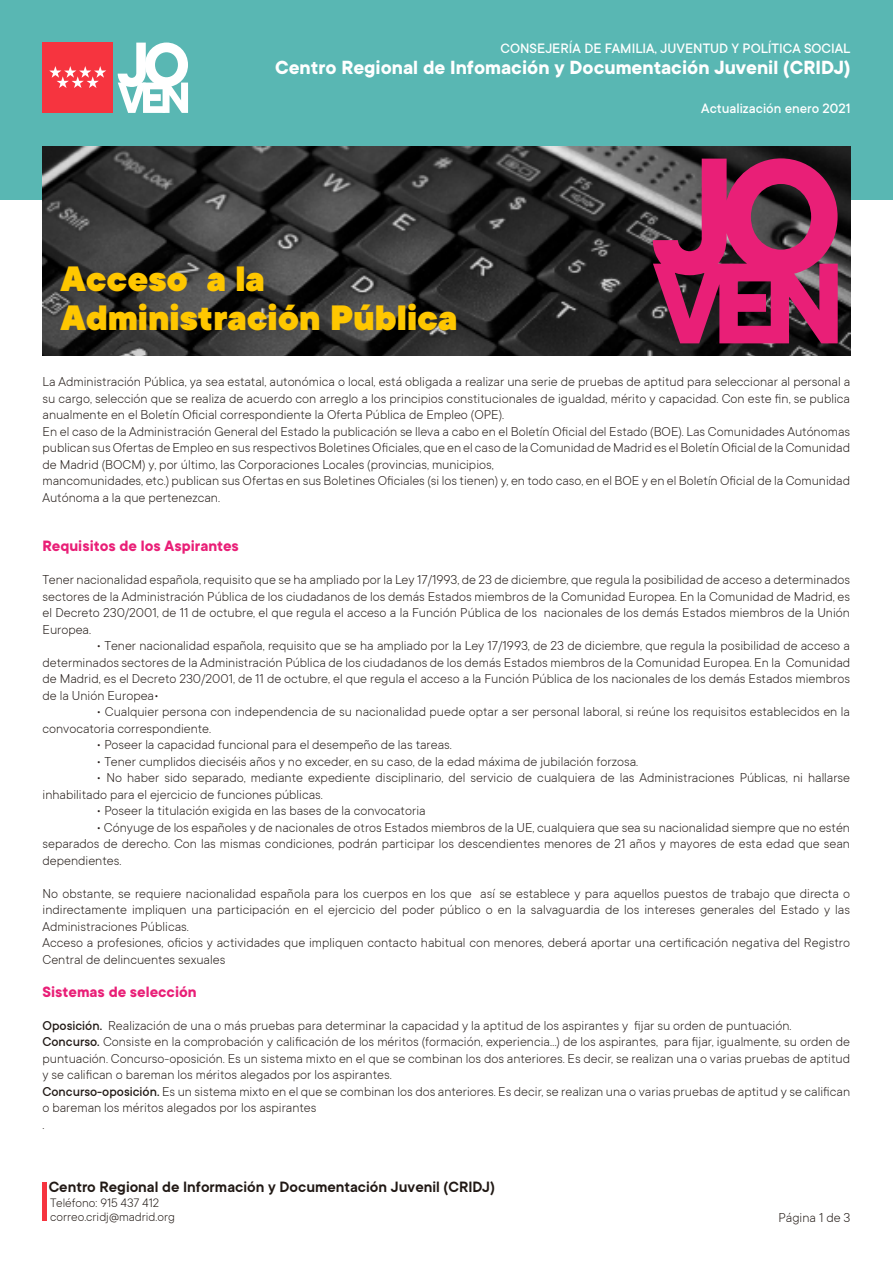
<style>
.page{position:relative;width:893px;height:1263px;background:#fff}
.page>*{position:absolute;margin:0;border:0;box-sizing:border-box;transform-origin:0 0}
.t1{font:900 39px/39px "TT Commons";color:#ffc700}
.t2{font:700 21px "TT Commons";color:#fff}
.t3{font:600 16.5px "TT Commons";color:#211915}
.t4{font:700 16.5px "TT Commons";color:#e91f77}
.t5{font:500 15px "TT Commons";color:#fff}
.t6{font:300 14.25px/16.5px "TT Commons";color:#211915}
.t7{font:300 13.5px/13.5px "TT Commons";color:#211915}
.s1{font-weight:500}
</style>
<div class="page">
<div style="left:0;top:0;width:893px;height:200px;background:#59b7b3"></div>
<img style="left:43px;top:147px;width:807px;height:208px">
<div style="left:43px;top:43px;width:70px;height:70px;background:#f6343f"></div>
<svg style="left:49px;top:66px;width:57px;height:22px"></svg>
<svg style="left:118px;top:43px;width:70px;height:70px"></svg>
<hr style="left:43px;top:1182px;width:4px;height:38px;background:#f6343f">
<svg style="left:653px;top:158px;width:185px;height:185px;background:#9f285c"></svg>
<p class="t5" style="left:501px;top:40px;width:351px">CONSEJERÍA DE FAMILIA, JUVENTUD Y POLÍTICA SOCIAL</p>
<h2 class="t2" style="left:275px;top:56px;width:577px">Centro Regional de Infomación y Documentación Juvenil (CRIDJ)</h2>
<h1 class="t1" style="left:61px;top:261px;width:398px">Acceso a la<br>Administración Pública</h1>
<p class="t5" style="left:701px;top:100px;width:151px">Actualización enero 2021</p>
<p class="t6" style="left:43px;top:374px;width:809px">La Administración Pública, ya sea estatal, autonómica o local, está obligada a realizar una serie de pruebas de aptitud para seleccionar al personal a su cargo, selección que se realiza de acuerdo con arreglo a los principios constitucionales de igualdad, mérito y capacidad. Con este fin, se publica anualmente en el Boletín Oficial correspondiente la Oferta Pública de Empleo (OPE).<br>En el caso de la Administración General del Estado la publicación se lleva a cabo en el Boletín Oficial del Estado (BOE). Las Comunidades Autónomas publican sus Ofertas de Empleo en sus respectivos Boletines Oficiales, que en el caso de la Comunidad de Madrid es el Boletín Oficial de la Comunidad de Madrid (BOCM) y, por último, las Corporaciones Locales (provincias, municipios,<br>mancomunidades, etc.) publican sus Ofertas en sus Boletines Oficiales (si los tienen) y, en todo caso, en el BOE y en el Boletín Oficial de la Comunidad Autónoma a la que pertenezcan.</p>
<p class="t4" style="left:43px;top:537px;width:198px">Requisitos de los Aspirantes</p>
<p class="t6" style="left:43px;top:572px;width:809px;text-align:justify">Tener nacionalidad española, requisito que se ha ampliado por la Ley 17/1993, de 23 de diciembre, que regula la posibilidad de acceso a determinados sectores de la Administración Pública de los ciudadanos de los demás Estados miembros de la Comunidad Europea. En la Comunidad de Madrid, es el Decreto 230/2001, de 11 de octubre, el que regula el acceso a la Función Pública de los nacionales de los demás Estados miembros de la Unión Europea.</p>
<p class="t6" style="left:43px;top:638px;width:809px;text-align:justify;text-indent:54px">• Tener nacionalidad española, requisito que se ha ampliado por la Ley 17/1993, de 23 de diciembre, que regula la posibilidad de acceso a determinados sectores de la Administración Pública de los ciudadanos de los demás Estados miembros de la Comunidad Europea. En la Comunidad de Madrid, es el Decreto 230/2001, de 11 de octubre, el que regula el acceso a la Función Pública de los nacionales de los demás Estados miembros de la Unión Europea•</p>
<p class="t6" style="left:43px;top:704px;width:809px;text-indent:54px">• Cualquier persona con independencia de su nacionalidad puede optar a ser personal laboral, si reúne los requisitos establecidos en la convocatoria correspondiente.</p>
<p class="t6" style="left:97px;top:737px;width:357px">• Poseer la capacidad funcional para el desempeño de las tareas.</p>
<p class="t6" style="left:97px;top:753px;width:543px">• Tener cumplidos dieciséis años y no exceder, en su caso, de la edad máxima de jubilación forzosa.</p>
<p class="t6" style="left:43px;top:770px;width:809px;text-indent:54px">• No haber sido separado, mediante expediente disciplinario, del servicio de cualquiera de las Administraciones Públicas, ni hallarse inhabilitado para el ejercicio de funciones públicas.</p>
<p class="t6" style="left:97px;top:803px;width:331px">• Poseer la titulación exigida en las bases de la convocatoria</p>
<p class="t6" style="left:43px;top:819px;width:809px;text-align:justify;text-indent:54px">• Cónyuge de los españoles y de nacionales de otros Estados miembros de la UE, cualquiera que sea su nacionalidad siempre que no estén separados de derecho. Con las mismas condiciones, podrán participar los descendientes menores de 21 años y mayores de esta edad que sean dependientes.</p>
<p class="t6" style="left:43px;top:885px;width:809px">No obstante, se requiere nacionalidad española para los cuerpos en los que así se establece y para aquellos puestos de trabajo que directa o indirectamente impliquen una participación en el ejercicio del poder público o en la salvaguardia de los intereses generales del Estado y las Administraciones Públicas.<br>Acceso a profesiones, oficios y actividades que impliquen contacto habitual con menores, deberá aportar una certificación negativa del Registro Central de delincuentes sexuales</p>
<p class="t4" style="left:43px;top:983px;width:156px">Sistemas de selección</p>
<p class="t6" style="left:43px;top:1017px;width:809px"><span class="s1">Oposición.</span> Realización de una o más pruebas para determinar la capacidad y la aptitud de los aspirantes y fijar su orden de puntuación.<br><span class="s1">Concurso.</span> Consiste en la comprobación y calificación de los méritos (formación, experiencia...) de los aspirantes, para fijar, igualmente, su orden de puntuación. Concurso-oposición. Es un sistema mixto en el que se combinan los dos anteriores. Es decir, se realizan una o varias pruebas de aptitud y se califican o bareman los méritos alegados por los aspirantes.<br><span class="s1">Concurso-oposición.</span> Es un sistema mixto en el que se combinan los dos anteriores. Es decir, se realizan una o varias pruebas de aptitud y se califican o bareman los méritos alegados por los aspirantes<br>.</p>
<p class="t3" style="left:49px;top:1178px;width:448px">Centro Regional de Información y Documentación Juvenil (CRIDJ)</p>
<p class="t7" style="left:50px;top:1196px;width:126px">Teléfono: 915 437 412 correo.cridj@madrid.org</p>
<p class="t6" style="left:779px;top:1209px;width:73px">Página 1 de 3</p>
</div>
